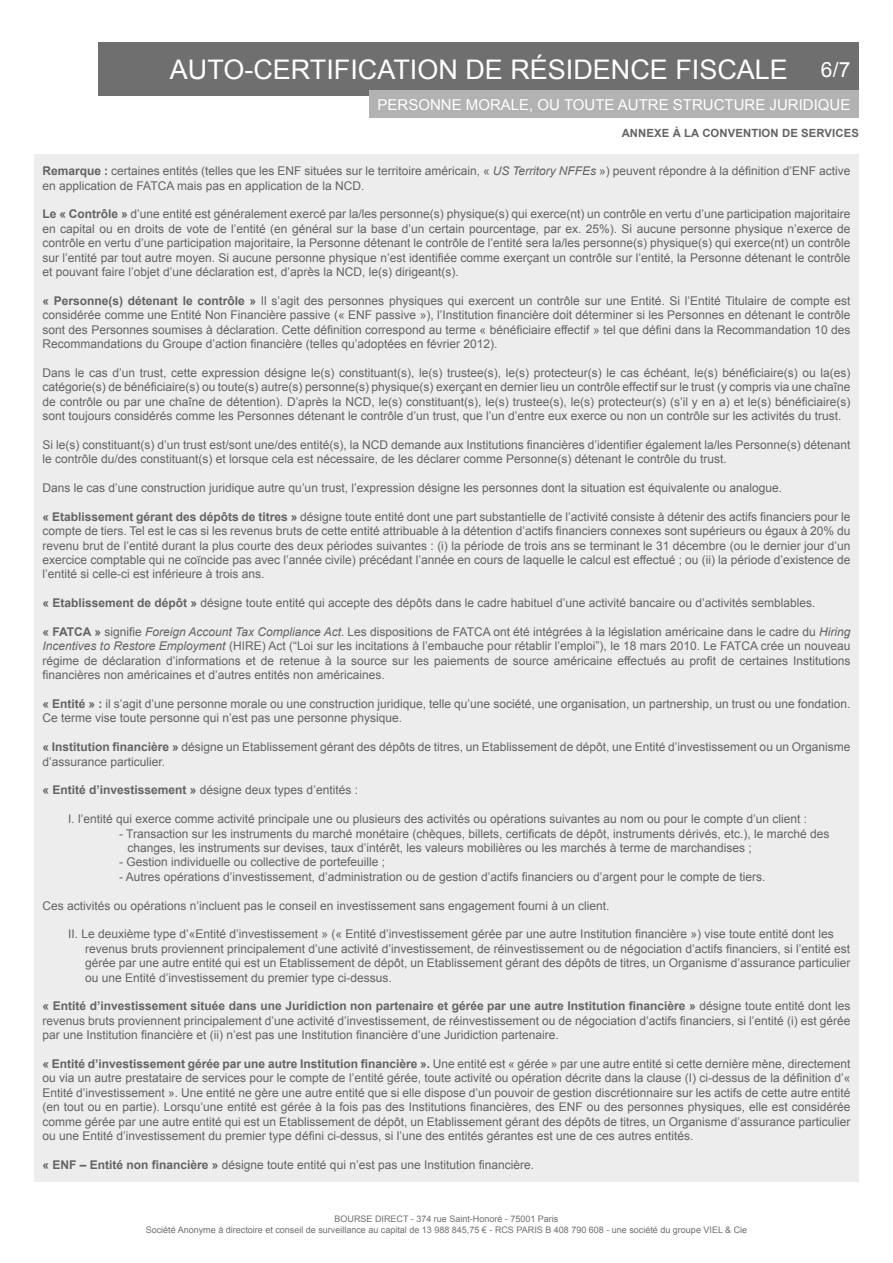
<style>
.page{position:relative;width:893px;height:1263px;background:#fff}
.page>*{position:absolute;margin:0;border:0;box-sizing:border-box;transform-origin:0 0}
.t1{font:27px "Arial";color:#fff}
.t2{font:21px "Arial";color:#fff}
.t3{font:15px "Arial";color:#fff}
.t4{font:12px/14.4px "Arial";color:#646363}
.t5{font:700 11.25px "Arial";letter-spacing:.01em;color:#646363}
.t6{font:9px/10.8px "Arial";color:#706f6f;text-align:center}
.s1{font-weight:700}
.s2{font-style:italic}
</style>
<div class="page">
<div style="left:99px;top:43px;width:760px;height:53px;background:#706f6f"></div>
<div style="left:369px;top:90px;width:490px;height:28px;background:#b3b2b2"></div>
<div style="left:34px;top:154px;width:825px;height:1028px;background:#ededed"></div>
<h1 class="t1" style="left:170px;top:52px;width:620px">AUTO-CERTIFICATION DE RÉSIDENCE FISCALE</h1>
<p class="t3" style="left:378px;top:95px;width:474px">PERSONNE MORALE, OU TOUTE AUTRE STRUCTURE JURIDIQUE</p>
<p class="t5" style="left:622px;top:126px;width:239px">ANNEXE À LA CONVENTION DE SERVICES</p>
<p class="t2" style="left:821px;top:56px;width:31px">6/7</p>
<p class="t4" style="left:43px;top:164px;width:809px"><span class="s1">Remarque :</span> certaines entités (telles que les ENF situées sur le territoire américain, « <span class="s2">US Territory NFFEs</span> ») peuvent répondre à la définition d’ENF active en application de FATCA mais pas en application de la NCD.</p>
<p class="t4" style="left:43px;top:207px;width:809px;text-align:justify"><span class="s1">Le « Contrôle »</span> d’une entité est généralement exercé par la/les personne(s) physique(s) qui exerce(nt) un contrôle en vertu d’une participation majoritaire en capital ou en droits de vote de l’entité (en général sur la base d’un certain pourcentage, par ex. 25%). Si aucune personne physique n’exerce de contrôle en vertu d’une participation majoritaire, la Personne détenant le contrôle de l’entité sera la/les personne(s) physique(s) qui exerce(nt) un contrôle sur l’entité par tout autre moyen. Si aucune personne physique n’est identifiée comme exerçant un contrôle sur l’entité, la Personne détenant le contrôle et pouvant faire l’objet d’une déclaration est, d’après la NCD, le(s) dirigeant(s).</p>
<p class="t4" style="left:43px;top:293px;width:809px;text-align:justify"><span class="s1">« Personne(s) détenant le contrôle »</span> Il s’agit des personnes physiques qui exercent un contrôle sur une Entité. Si l’Entité Titulaire de compte est considérée comme une Entité Non Financière passive (« ENF passive »), l’Institution financière doit déterminer si les Personnes en détenant le contrôle sont des Personnes soumises à déclaration. Cette définition correspond au terme « bénéficiaire effectif » tel que défini dans la Recommandation 10 des Recommandations du Groupe d’action financière (telles qu’adoptées en février 2012).</p>
<p class="t4" style="left:43px;top:365px;width:809px;text-align:justify">Dans le cas d’un trust, cette expression désigne le(s) constituant(s), le(s) trustee(s), le(s) protecteur(s) le cas échéant, le(s) bénéficiaire(s) ou la(es) catégorie(s) de bénéficiaire(s) ou toute(s) autre(s) personne(s) physique(s) exerçant en dernier lieu un contrôle effectif sur le trust (y compris via une chaîne de contrôle ou par une chaîne de détention). D’après la NCD, le(s) constituant(s), le(s) trustee(s), le(s) protecteur(s) (s’il y en a) et le(s) bénéficiaire(s) sont toujours considérés comme les Personnes détenant le contrôle d’un trust, que l’un d’entre eux exerce ou non un contrôle sur les activités du trust.</p>
<p class="t4" style="left:43px;top:437px;width:809px">Si le(s) constituant(s) d’un trust est/sont une/des entité(s), la NCD demande aux Institutions financières d’identifier également la/les Personne(s) détenant le contrôle du/des constituant(s) et lorsque cela est nécessaire, de les déclarer comme Personne(s) détenant le contrôle du trust.</p>
<p class="t4" style="left:43px;top:481px;width:741px">Dans le cas d’une construction juridique autre qu’un trust, l’expression désigne les personnes dont la situation est équivalente ou analogue.</p>
<p class="t4" style="left:43px;top:509px;width:809px"><span class="s1">« Etablissement gérant des dépôts de titres »</span> désigne toute entité dont une part substantielle de l’activité consiste à détenir des actifs financiers pour le compte de tiers. Tel est le cas si les revenus bruts de cette entité attribuable à la détention d’actifs financiers connexes sont supérieurs ou égaux à 20% du</p>
<p class="t4" style="left:43px;top:538px;width:809px">revenu brut de l’entité durant la plus courte des deux périodes suivantes : (i) la période de trois ans se terminant le 31 décembre (ou le dernier jour d’un exercice comptable qui ne coïncide pas avec l’année civile) précédant l’année en cours de laquelle le calcul est effectué ; ou (ii) la période d’existence de</p>
<p class="t4" style="left:43px;top:567px;width:224px">l’entité si celle-ci est inférieure à trois ans.</p>
<p class="t4" style="left:43px;top:596px;width:775px"><span class="s1">« Etablissement de dépôt »</span> désigne toute entité qui accepte des dépôts dans le cadre habituel d’une activité bancaire ou d’activités semblables.</p>
<p class="t4" style="left:43px;top:625px;width:809px;text-align:justify"><span class="s1">« FATCA »</span> signifie <span class="s2">Foreign Account Tax Compliance Act</span>. Les dispositions de FATCA ont été intégrées à la législation américaine dans le cadre du <span class="s2">Hiring Incentives to Restore Employment</span> (HIRE) Act (“Loi sur les incitations à l’embauche pour rétablir l’emploi”), le 18 mars 2010. Le FATCA crée un nouveau régime de déclaration d’informations et de retenue à la source sur les paiements de source américaine effectués au profit de certaines Institutions financières non américaines et d’autres entités non américaines.</p>
<p class="t4" style="left:43px;top:697px;width:809px"><span class="s1">« Entité » :</span> il s’agit d’une personne morale ou une construction juridique, telle qu’une société, une organisation, un partnership, un trust ou une fondation.<br>Ce terme vise toute personne qui n’est pas une personne physique.</p>
<p class="t4" style="left:43px;top:740px;width:809px"><span class="s1">« Institution financière »</span> désigne un Etablissement gérant des dépôts de titres, un Etablissement de dépôt, une Entité d’investissement ou un Organisme d’assurance particulier.</p>
<p class="t4" style="left:43px;top:783px;width:317px"><span class="s1">« Entité d’investissement »</span> désigne deux types d’entités :</p>
<p class="t4" style="left:68px;top:812px;width:740px">I. l’entité qui exerce comme activité principale une ou plusieurs des activités ou opérations suivantes au nom ou pour le compte d’un client :</p>
<p class="t4" style="left:119px;top:826px;width:712px">- Transaction sur les instruments du marché monétaire (chèques, billets, certificats de dépôt, instruments dérivés, etc.), le marché des</p>
<p class="t4" style="left:128px;top:841px;width:626px">changes, les instruments sur devises, taux d’intérêt, les valeurs mobilières ou les marchés à terme de marchandises ;</p>
<p class="t4" style="left:119px;top:855px;width:268px">- Gestion individuelle ou collective de portefeuille ;</p>
<p class="t4" style="left:119px;top:869px;width:648px">- Autres opérations d’investissement, d’administration ou de gestion d’actifs financiers ou d’argent pour le compte de tiers.</p>
<p class="t4" style="left:43px;top:898px;width:568px">Ces activités ou opérations n’incluent pas le conseil en investissement sans engagement fourni à un client.</p>
<p class="t4" style="left:68px;top:927px;width:767px">II. Le deuxième type d’«Entité d’investissement » (« Entité d’investissement gérée par une autre Institution financière ») vise toute entité dont les</p>
<p class="t4" style="left:85px;top:941px;width:766px">revenus bruts proviennent principalement d’une activité d’investissement, de réinvestissement ou de négociation d’actifs financiers, si l’entité est</p>
<p class="t4" style="left:85px;top:956px;width:767px">gérée par une autre entité qui est un Etablissement de dépôt, un Etablissement gérant des dépôts de titres, un Organisme d’assurance particulier</p>
<p class="t4" style="left:85px;top:970px;width:308px">ou une Entité d’investissement du premier type ci-dessus.</p>
<p class="t4" style="left:43px;top:999px;width:809px;text-align:justify"><span class="s1">« Entité d’investissement située dans une Juridiction non partenaire et gérée par une autre Institution financière »</span> désigne toute entité dont les revenus bruts proviennent principalement d’une activité d’investissement, de réinvestissement ou de négociation d’actifs financiers, si l’entité (i) est gérée par une Institution financière et (ii) n’est pas une Institution financière d’une Juridiction partenaire.</p>
<p class="t4" style="left:43px;top:1057px;width:809px;text-align:justify"><span class="s1">« Entité d’investissement gérée par une autre Institution financière ».</span> Une entité est « gérée » par une autre entité si cette dernière mène, directement ou via un autre prestataire de services pour le compte de l’entité gérée, toute activité ou opération décrite dans la clause (I) ci-dessus de la définition d’« Entité d’investissement ». Une entité ne gère une autre entité que si elle dispose d’un pouvoir de gestion discrétionnaire sur les actifs de cette autre entité (en tout ou en partie). Lorsqu’une entité est gérée à la fois pas des Institutions financières, des ENF ou des personnes physiques, elle est considérée comme gérée par une autre entité qui est un Etablissement de dépôt, un Etablissement gérant des dépôts de titres, un Organisme d’assurance particulier ou une Entité d’investissement du premier type défini ci-dessus, si l’une des entités gérantes est une de ces autres entités.</p>
<p class="t4" style="left:43px;top:1157px;width:493px"><span class="s1">« ENF – Entité non financière »</span> désigne toute entité qui n’est pas une Institution financière.</p>
<p class="t6" style="left:146px;top:1214px;width:603px">BOURSE DIRECT - 374 rue Saint-Honoré - 75001 Paris<br>Société Anonyme à directoire et conseil de surveillance au capital de 13 988 845,75 € - RCS PARIS B 408 790 608 - une société du groupe VIEL &amp; Cie</p>
</div>
